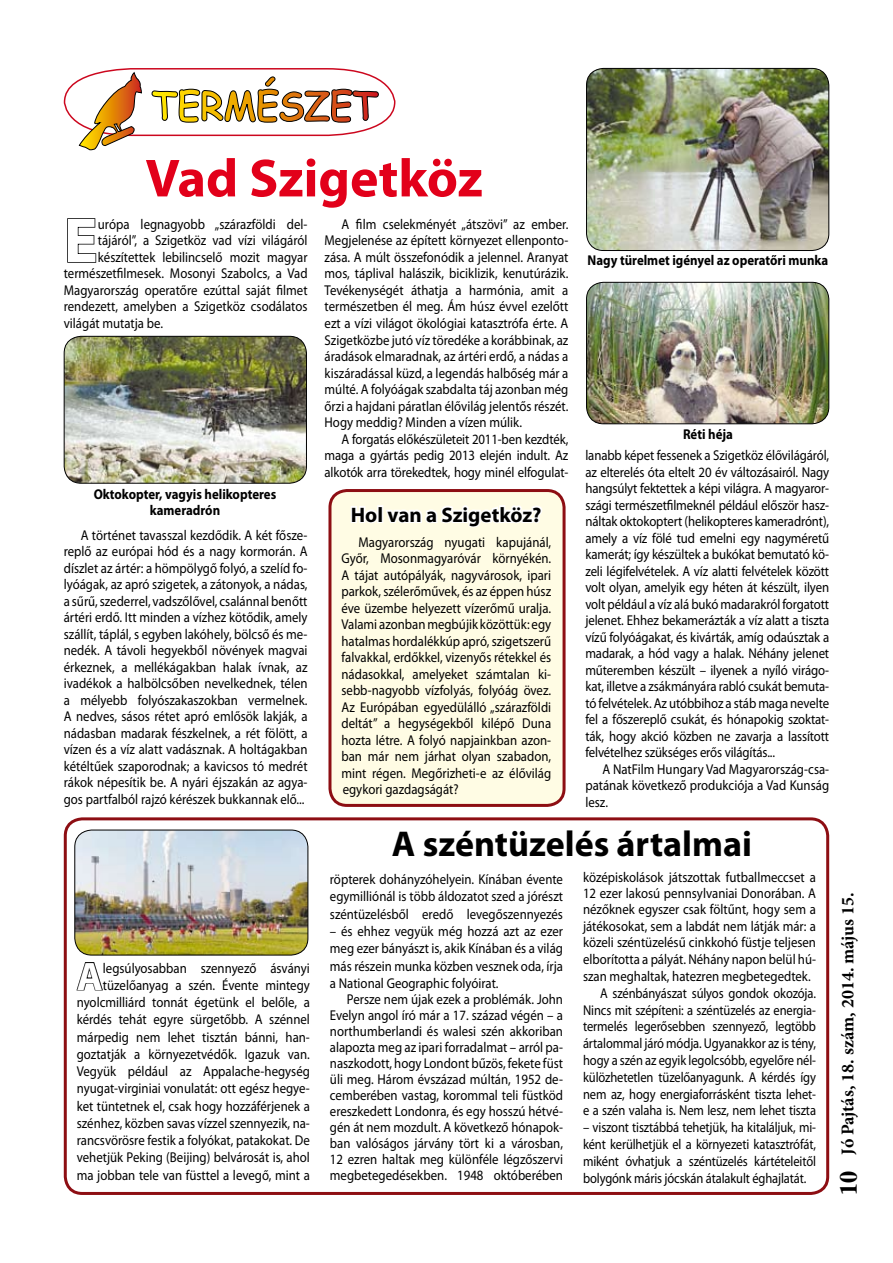
<style>
.page{position:relative;width:893px;height:1263px;background:#fff}
.page>*{position:absolute;margin:0;border:0;box-sizing:border-box;transform-origin:0 0}
.t1{font:700 63.9px "Myriad Pro";color:#fff}
.t2{font:700 54px "Myriad Pro";color:#e2001a}
.t3{font:700 39.75px "Myriad Pro";color:#fff}
.t4{font:700 36px "Myriad Pro";color:#000}
.t5{font:700 24px "CG Times";color:#000}
.t6{font:700 21px "Myriad Pro";color:#000}
.t7{font:700 18px "Minion Pro";color:#000}
.t8{font:14.25px/16.5px "Myriad Pro";color:#000;text-align:justify;scale:.9 1}
.t9{font:14.25px/16.8px "Myriad Pro";color:#000;text-align:justify;scale:.88 1}
.t10{font:700 14.25px/16.5px "Myriad Pro";color:#000;text-align:center;scale:.9 1}
</style>
<div class="page">
<svg style="left:76px;top:962px;width:27px;height:29px"></svg>
<div style="left:64px;top:817px;width:765px;height:378px;border:3px solid #8d0e13;border-radius:17px"></div>
<svg style="left:386px;top:799px;width:368px;height:22px"></svg>
<div style="left:330px;top:490px;width:234px;height:315px;background:#fffce4;border-radius:17px"></div>
<svg style="left:351px;top:505px;width:191px;height:23px"></svg>
<div style="left:328px;top:489px;width:238px;height:318px;border:3px solid #8d0e13;border-radius:17px"></div>
<svg style="left:63px;top:68px;width:333px;height:195px"></svg>
<img style="left:64px;top:336px;width:242px;height:147px;border-radius:17px">
<div style="left:64px;top:336px;width:243px;height:148px;border:1px solid #000;border-radius:17px"></div>
<img style="left:586px;top:68px;width:243px;height:182px;border-radius:17px">
<div style="left:586px;top:68px;width:243px;height:183px;border:1px solid #000;border-radius:17px"></div>
<img style="left:586px;top:282px;width:243px;height:142px;border-radius:17px">
<div style="left:586px;top:282px;width:243px;height:142px;border:1px solid #000;border-radius:17px"></div>
<img style="left:75px;top:830px;width:233px;height:125px;border-radius:17px">
<div style="left:74px;top:830px;width:234px;height:125px;border:1px solid #000;border-radius:17px"></div>
<h2 class="t2" style="left:145px;top:143px;width:339px">Vad Szigetköz</h2>
<h1 class="t1" style="left:64px;top:199px;width:36px">E</h1>
<p class="t8" style="left:98px;top:216px;width:234px">urópa legnagyobb „szárazföldi del-</p>
<p class="t8" style="left:98px;top:232px;width:234px">tájáról”, a Szigetköz vad vízi világáról</p>
<p class="t8" style="left:98px;top:249px;width:234px">készítettek lebilincselő mozit magyar</p>
<p class="t8" style="left:64px;top:265px;width:272px">természetfilmesek. Mosonyi Szabolcs, a Vad</p>
<p class="t8" style="left:64px;top:282px;width:272px">Magyarország operatőre ezúttal saját filmet</p>
<p class="t8" style="left:64px;top:298px;width:272px">rendezett, amelyben a Szigetköz csodálatos</p>
<p class="t8" style="left:64px;top:315px;width:112px">világát mutatja be.</p>
<p class="t10" style="left:94px;top:485px;width:204px">Oktokopter, vagyis helikopteres kameradrón</p>
<p class="t8" style="left:64px;top:526px;width:272px;text-indent:17px">A történet tavasszal kezdődik. A két fősze&shy;replő az európai hód és a nagy kormorán. A díszlet az ártér: a hömpölygő folyó, a szelíd fo&shy;lyóágak, az apró szigetek, a zátonyok, a nádas, a sűrű, szederrel, vadszőlővel, csalánnal benőtt ártéri erdő. Itt minden a vízhez kötődik, amely szállít, táplál, s egyben lakóhely, bölcső és me&shy;nedék. A távoli hegyekből növények magvai érkeznek, a mellékágakban halak ívnak, az ivadékok a halbölcsőben nevelkednek, télen a mélyebb folyószakaszokban vermelnek.<br>A nedves, sásos rétet apró emlősök lakják, a nádasban madarak fészkelnek, a rét fölött, a vízen és a víz alatt vadásznak. A holtágakban kétéltűek szaporodnak; a kavicsos tó medrét rákok népesítik be. A nyári éjszakán az agya&shy;gos partfalból rajzó kérészek bukkannak elő...</p>
<p class="t8" style="left:325px;top:216px;width:272px;text-indent:17px">A film cselekményét „átszövi” az ember.<br>Megjelenése az épített környezet ellenponto&shy;zása. A múlt összefonódik a jelennel. Aranyat mos, táplival halászik, biciklizik, kenutúrázik.<br>Tevékenységét áthatja a harmónia, amit a természetben él meg. Ám húsz évvel ezelőtt ezt a vízi világot ökológiai katasztrófa érte. A Szigetközbe jutó víz töredéke a korábbinak, az áradások elmaradnak, az ártéri erdő, a nádas a kiszáradással küzd, a legendás halbőség már a múlté. A folyóágak szabdalta táj azonban még őrzi a hajdani páratlan élővilág jelentős részét.<br>Hogy meddig? Minden a vízen múlik.</p>
<p class="t8" style="left:325px;top:430px;width:272px;text-indent:17px">A forgatás előkészületeit 2011-ben kezdték, maga a gyártás pedig 2013 elején indult. Az alkotók arra törekedtek, hogy minél elfogulat-</p>
<h3 class="t6" style="left:351px;top:501px;width:192px">Hol van a Szigetköz?</h3>
<p class="t8" style="left:341px;top:533px;width:235px;text-indent:17px">Magyarország nyugati kapujánál, Győr, Mosonmagyaróvár környékén.<br>A tájat autópályák, nagyvárosok, ipari parkok, szélerőművek, és az éppen húsz éve üzembe helyezett vízerőmű uralja.<br>Valami azonban megbújik közöttük: egy hatalmas hordalékkúp apró, szigetszerű falvakkal, erdőkkel, vizenyős rétekkel és nádasokkal, amelyeket számtalan ki&shy;sebb-nagyobb vízfolyás, folyóág övez.<br>Az Európában egyedülálló „szárazföldi deltát” a hegységekből kilépő Duna hozta létre. A folyó napjainkban azon&shy;ban már nem járhat olyan szabadon, mint régen. Megőrizheti-e az élővilág egykori gazdagságát?</p>
<p class="t10" style="left:588px;top:251px;width:269px">Nagy türelmet igényel az operatőri munka</p>
<p class="t10" style="left:683px;top:426px;width:57px">Réti héja</p>
<p class="t8" style="left:585px;top:447px;width:272px">lanabb képet fessenek a Szigetköz élővilágáról, az elterelés óta eltelt 20 év változásairól. Nagy hangsúlyt fektettek a képi világra. A magyaror&shy;szági természetfilmeknél például először hasz&shy;náltak oktokoptert (helikopteres kameradrónt), amely a víz fölé tud emelni egy nagyméretű kamerát; így készültek a bukókat bemutató kö&shy;zeli légifelvételek. A víz alatti felvételek között volt olyan, amelyik egy héten át készült, ilyen volt például a víz alá bukó madarakról forgatott jelenet. Ehhez bekamerázták a víz alatt a tiszta vízű folyóágakat, és kivárták, amíg odaúsztak a madarak, a hód vagy a halak. Néhány jelenet műteremben készült – ilyenek a nyíló virágo&shy;kat, illetve a zsákmányára rabló csukát bemuta&shy;tó felvételek. Az utóbbihoz a stáb maga nevelte fel a főszereplő csukát, és hónapokig szoktat&shy;ták, hogy akció közben ne zavarja a lassított felvételhez szükséges erős világítás...</p>
<p class="t8" style="left:585px;top:760px;width:272px;text-indent:17px">A NatFilm Hungary Vad Magyarország-csa&shy;patának következő produkciója a Vad Kunság lesz.</p>
<p class="t8" style="left:77px;top:959px;width:261px;line-height:17.2px;text-align:right">legsúlyosabban szennyező ásványi tüzelőanyag a szén. Évente mintegy nyolcmilliárd tonnát égetünk el belőle, a kérdés tehát egyre sürgetőbb. A szénnel márpedig nem lehet tisztán bánni, han&shy;goztatják a környezetvédők. Igazuk van.<br>Vegyük például az Appalache-hegység nyugat-virginiai vonulatát: ott egész hegye&shy;ket tüntetnek el, csak hogy hozzáférjenek a szénhez, közben savas vízzel szennyezik, na&shy;rancsvörösre festik a folyókat, patakokat. De vehetjük Peking (Beijing) belvárosát is, ahol ma jobban tele van füsttel a levegő, mint a</p>
<h3 class="t3" style="left:77px;top:950px;width:28px">A</h3>
<h3 class="t4" style="left:392px;top:821px;width:362px">A széntüzelés ártalmai</h3>
<p class="t8" style="left:330px;top:870px;width:261px;line-height:17.4px">röpterek dohányzóhelyein. Kínában évente egymilliónál is több áldozatot szed a jórészt széntüzelésből eredő levegőszennyezés</p>
<p class="t8" style="left:330px;top:922px;width:261px;line-height:17.2px">– és ehhez vegyük még hozzá azt az ezer meg ezer bányászt is, akik Kínában és a világ más részein munka közben vesznek oda, írja a National Geographic folyóirat.</p>
<p class="t8" style="left:330px;top:991px;width:261px;line-height:16px;text-indent:17px">Persze nem újak ezek a problémák. John Evelyn angol író már a 17. század végén – a northumberlandi és walesi szén akkoriban alapozta meg az ipari forradalmat – arról pa&shy;naszkodott, hogy Londont bűzös, fekete füst üli meg. Három évszázad múltán, 1952 de&shy;cemberében vastag, korommal teli füstköd ereszkedett Londonra, és egy hosszú hétvé&shy;gén át nem mozdult. A következő hónapok&shy;ban valóságos járvány tört ki a városban, 12 ezren haltak meg különféle légzőszervi megbetegedésekben. 1948 októberében</p>
<p class="t8" style="left:583px;top:869px;width:260px">középiskolások játszottak futballmeccset a</p>
<p class="t8" style="left:583px;top:884px;width:260px">12 ezer lakosú pennsylvaniai Donorában. A</p>
<p class="t8" style="left:583px;top:900px;width:260px">nézőknek egyszer csak föltűnt, hogy sem a</p>
<p class="t8" style="left:583px;top:917px;width:260px">játékosokat, sem a labdát nem látják már: a</p>
<p class="t8" style="left:583px;top:934px;width:260px">közeli széntüzelésű cinkkohó füstje teljesen</p>
<p class="t8" style="left:583px;top:951px;width:260px">elborította a pályát. Néhány napon belül hú-</p>
<p class="t8" style="left:583px;top:968px;width:255px">szan meghaltak, hatezren megbetegedtek.</p>
<p class="t9" style="left:600px;top:984px;width:247px">A szénbányászat súlyos gondok okozója.</p>
<p class="t9" style="left:583px;top:1001px;width:266px">Nincs mit szépíteni: a széntüzelés az energia-</p>
<p class="t9" style="left:583px;top:1018px;width:266px">termelés legerősebben szennyező, legtöbb</p>
<p class="t9" style="left:583px;top:1035px;width:266px">ártalommal járó módja. Ugyanakkor az is tény,</p>
<p class="t9" style="left:583px;top:1051px;width:266px">hogy a szén az egyik legolcsóbb, egyelőre nél-</p>
<p class="t9" style="left:583px;top:1068px;width:266px">külözhetetlen tüzelőanyagunk. A kérdés így</p>
<p class="t9" style="left:583px;top:1085px;width:266px">nem az, hogy energiaforrásként tiszta lehet-</p>
<p class="t9" style="left:583px;top:1102px;width:266px">e a szén valaha is. Nem lesz, nem lehet tiszta</p>
<p class="t9" style="left:583px;top:1119px;width:266px">– viszont tisztábbá tehetjük, ha kitaláljuk, mi&shy;ként kerülhetjük el a környezeti katasztrófát, miként óvhatjuk a széntüzelés kártételeitől bolygónk máris jócskán átalakult éghajlatát.</p>
<p class="t7" style="left:835px;top:1154px;width:264px;rotate:-90deg">Jó Pajtás, 18. szám, 2014. május 15.</p>
<h3 class="t5" style="left:834px;top:1195px;width:25px;rotate:-90deg">10</h3>
</div>
